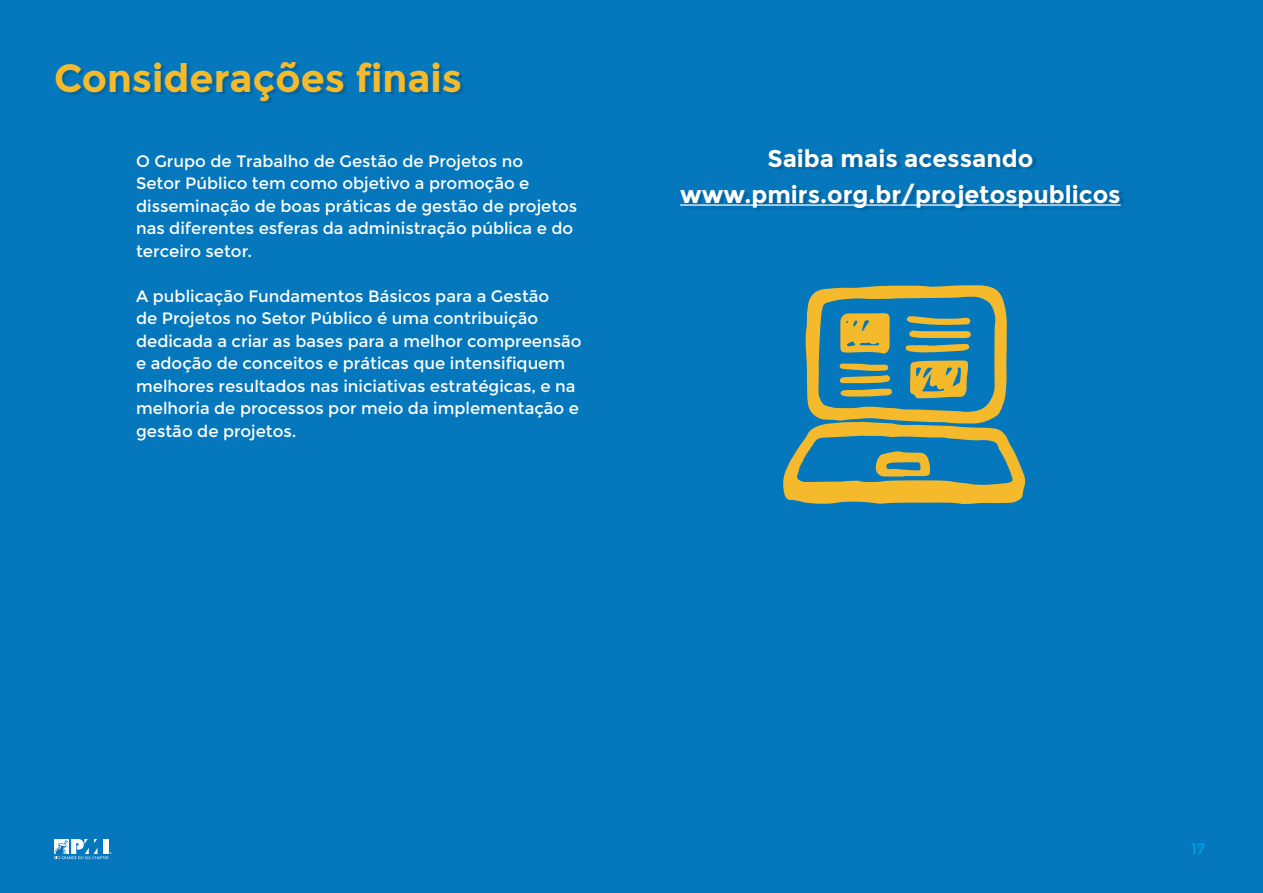
<style>
.page{position:relative;width:1263px;height:893px;background:#0578bd}
.page>*{position:absolute;margin:0;border:0;box-sizing:border-box;transform-origin:0 0}
.t1{font:700 39px "Montserrat";color:#f5ba2b}
.t2{font:700 24px/36px "Montserrat";color:#fff;text-align:center}
.t3{font:16.5px/22.5px "Montserrat";color:#fff}
.t4{font:15px "Montserrat";color:#009fe3}
</style>
<div class="page">
<svg style="left:54px;top:839px;width:57px;height:20px"></svg>
<div style="left:59px;top:63px;width:405px;height:42px;background:#000;opacity:.15"></div>
<div style="left:683px;top:150px;width:441px;height:62px;background:#000;opacity:.15"></div>
<hr style="left:680px;top:204px;width:441px;height:2px;background:#fff">
<svg style="left:783px;top:285px;width:243px;height:219px"></svg>
<h1 class="t1" style="left:54px;top:55px;width:410px">Considerações finais</h1>
<p class="t3" style="left:136px;top:150px;width:443px">O Grupo de Trabalho de Gestão de Projetos no<br>Setor Público tem como objetivo a promoção e disseminação de boas práticas de gestão de projetos nas diferentes esferas da administração pública e do terceiro setor.</p>
<p class="t3" style="left:136px;top:285px;width:447px">A publicação Fundamentos Básicos para a Gestão<br>de Projetos no Setor Público é uma contribuição dedicada a criar as bases para a melhor compreensão e adoção de conceitos e práticas que intensifiquem melhores resultados nas iniciativas estratégicas, e na melhoria de processos por meio da implementação e gestão de projetos.</p>
<h2 class="t2" style="left:680px;top:141px;width:442px">Saiba mais acessando www.pmirs.org.br/projetospublicos</h2>
<p class="t4" style="left:1191px;top:839px;width:16px">17</p>
</div>
